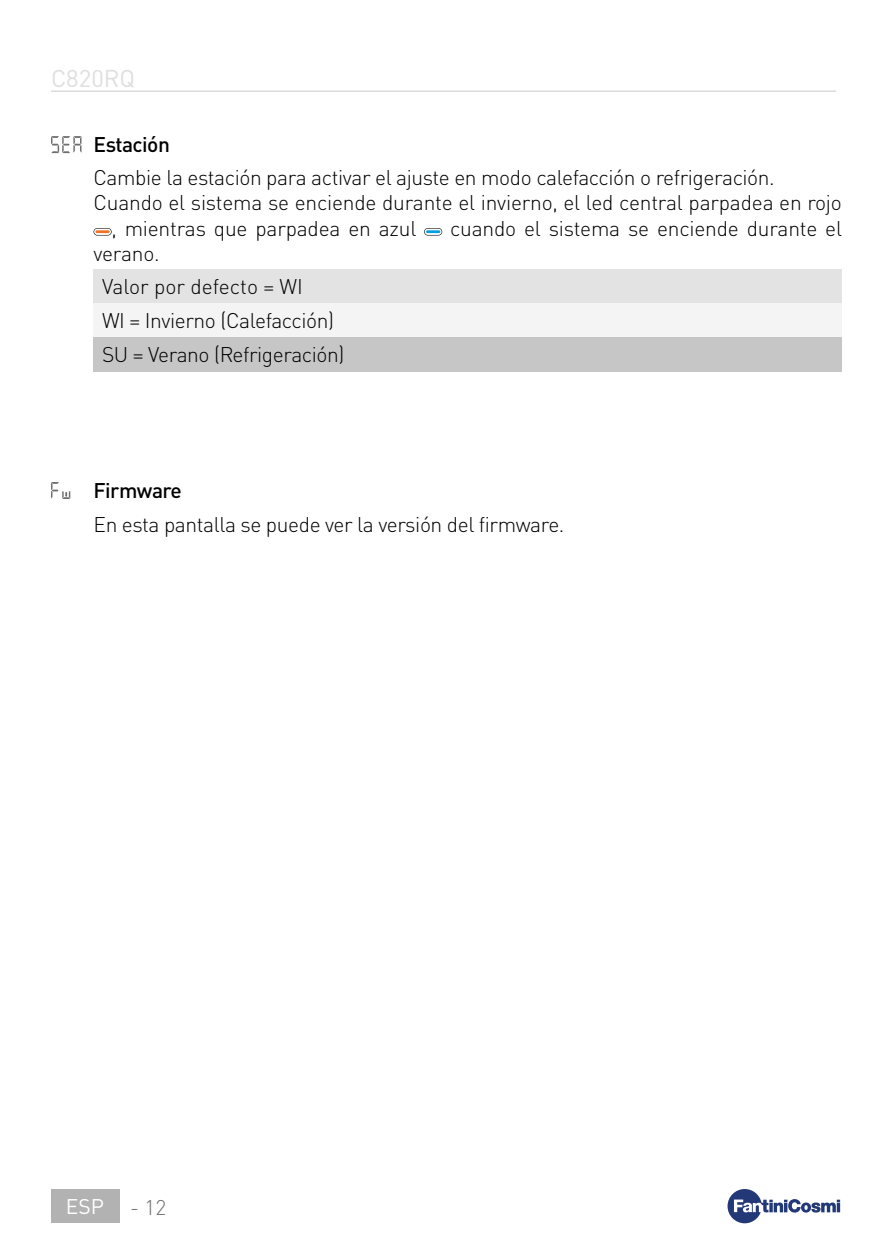
<style>
.page{position:relative;width:893px;height:1259px;background:#fff}
.page>*{position:absolute;margin:0;border:0;box-sizing:border-box;transform-origin:0 0}
.t1{font:24px "DIN Pro";color:#dfdfdf}
.t2{font:300 21px/33.6px "DIN Pro";letter-spacing:-.02em;color:#000}
.t3{font:500 21px "DIN Pro";letter-spacing:-.025em;color:#000}
.t4{font:21px "DIN Pro";color:#fff}
.s1{font-weight:300;color:#706f6f}
</style>
<div class="page">
<hr style="left:51px;top:90px;width:785px;height:2px;background:#dadada">
<svg style="left:727px;top:1189px;width:113px;height:34px"></svg>
<div style="left:51px;top:1189px;width:68px;height:33px;background:#b3b2b2"></div>
<div style="left:94px;top:269px;width:748px;height:34px;background:#e3e3e3"></div>
<div style="left:94px;top:303px;width:748px;height:34px;background:#f4f4f4"></div>
<div style="left:94px;top:337px;width:748px;height:34px;background:#c6c6c6"></div>
<svg style="left:51px;top:136px;width:30px;height:17px"></svg>
<div style="left:94px;top:228px;width:18px;height:7px;background:#5e5e5e;border-radius:4px"></div>
<svg style="left:94px;top:229px;width:17px;height:6px"></svg>
<div style="left:424px;top:228px;width:18px;height:7px;background:#646464;border-radius:4px"></div>
<svg style="left:425px;top:229px;width:17px;height:6px"></svg>
<svg style="left:51px;top:482px;width:19px;height:17px"></svg>
<p class="t1" style="left:51px;top:62px;width:86px">C820RQ</p>
<p class="t3" style="left:94px;top:130px;width:78px">Estación</p>
<p class="t2" style="left:94px;top:159px;width:683px">Cambie la estación para activar el ajuste en modo calefacción o refrigeración.</p>
<p class="t2" style="left:94px;top:184px;width:750px">Cuando el sistema se enciende durante el invierno, el led central parpadea en rojo</p>
<p class="t2" style="left:111px;top:209px;width:306px">, mientras que parpadea en azul</p>
<p class="t2" style="left:450px;top:209px;width:393px">cuando el sistema se enciende durante el</p>
<p class="t2" style="left:102px;top:234px;width:244px;text-indent:-9px">verano.<br>Valor por defecto = WI<br>WI = Invierno (Calefacción)<br>SU = Verano (Refrigeración)</p>
<p class="t3" style="left:94px;top:476px;width:90px">Firmware</p>
<p class="t2" style="left:94px;top:506px;width:472px">En esta pantalla se puede ver la versión del firmware.</p>
<p class="t4" style="left:66px;top:1192px;width:102px">ESP <span class="s1">- 12</span></p>
</div>
